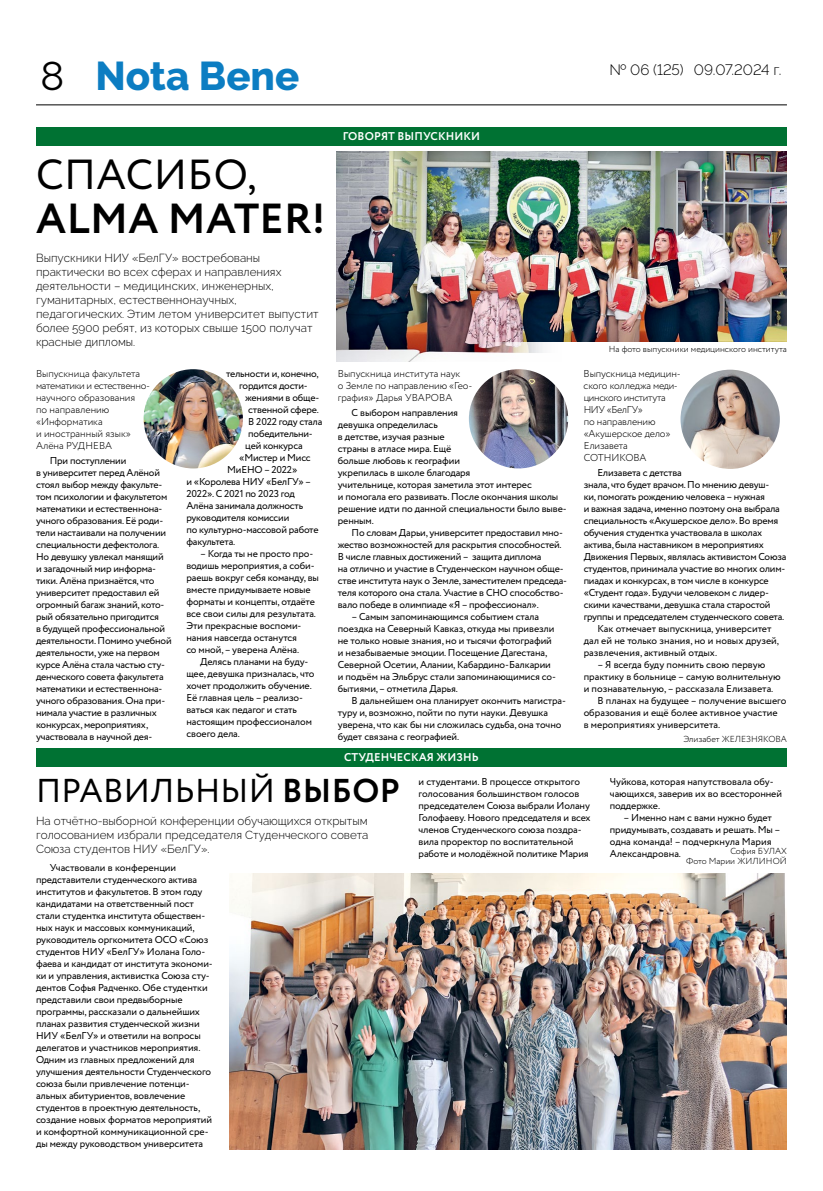
<style>
.page{position:relative;width:823px;height:1191px;background:#fff}
.page>*{position:absolute;margin:0;border:0;box-sizing:border-box;transform-origin:0 0}
.t1{font:700 42px "Circe";letter-spacing:.01em;color:#000}
.t2{font:42px "Circe";letter-spacing:.01em;color:#000}
.t3{font:800 40.1px "Raleway";color:#0c7dc2}
.t4{font:33px "Circe";letter-spacing:.01em;color:#000}
.t5{font:300 15px "Raleway";color:#000}
.t6{font:300 11.6px/14px "Raleway";color:#000;text-align:justify}
.t7{font:700 11.3px "Circe";letter-spacing:.01em;color:#fff}
.t8{font:10px/12px "Circe";letter-spacing:-.01em;color:#000}
.t9{font:300 10px/12px "Circe";letter-spacing:-.01em;color:#000}
.t10{font:10px "Circe";letter-spacing:-.03em;color:#000}
.t11{font:300 8.7px/9.7px "Circe";color:#000;text-align:right}
.s1{font-weight:400;color:#000}
.s2{font-weight:700}
</style>
<div class="page">
<hr style="left:36px;top:105px;width:750px;height:1px;background:#000">
<img style="left:336px;top:151px;width:450px;height:210px">
<svg style="left:445px;top:342px;width:341px;height:19px"></svg>
<div style="left:36px;top:127px;width:750px;height:19px;background:#007233"></div>
<img style="left:143px;top:369px;width:100px;height:99px;border-radius:50px">
<div style="left:36px;top:748px;width:750px;height:19px;background:#007233"></div>
<img style="left:229px;top:873px;width:557px;height:276px">
<img style="left:468px;top:369px;width:100px;height:99px;border-radius:50px">
<img style="left:680px;top:370px;width:99px;height:99px;border-radius:50px">
<h2 class="t3" style="left:41px;top:54px;width:260px"><span class="s1">8</span> Nota Bene</h2>
<h1 class="t2" style="left:36px;top:147px;width:222px">СПАСИБО,</h1>
<h1 class="t1" style="left:36px;top:191px;width:290px">ALMA MATER!</h1>
<p class="t6" style="left:36px;top:251px;width:284px;text-align:left">Выпускники НИУ «БелГУ» востребованы практически во всех сферах и направлениях деятельности – медицинских, инженерных, гуманитарных, естественнонаучных, педагогических. Этим летом университет выпустит более 5900 ребят, из которых свыше 1500 получат красные дипломы.</p>
<p class="t9" style="left:36px;top:368px;width:116px">Выпускница факультета математики и естественно&shy;научного образования<br>по направлению «Информатика<br>и иностранный язык»<br>Алёна РУДНЕВА</p>
<p class="t8" style="left:36px;top:455px;width:137px;text-indent:14px">При поступлении<br>в университет перед Алёной стоял выбор между факульте&shy;том психологии и факультетом математики и естественнона&shy;учного образования. Её роди&shy;тели настаивали на получении специальности дефектолога.<br>Но девушку увлекал манящий и загадочный мир информа&shy;тики. Алёна признаётся, что университет предоставил ей огромный багаж знаний, кото&shy;рый обязательно пригодится<br>в будущей профессиональной деятельности. Помимо учебной деятельности, уже на первом курсе Алёна стала частью сту&shy;денческого совета факультета математики и естественнона&shy;учного образования. Она при&shy;нимала участие в различных конкурсах, мероприятиях, участвовала в научной дея-</p>
<p class="t8" style="left:226px;top:368px;width:94px">тельности и, конечно,</p>
<p class="t8" style="left:239px;top:380px;width:70px">гордится дости-</p>
<p class="t8" style="left:245px;top:392px;width:76px">жениями в обще-</p>
<p class="t8" style="left:248px;top:404px;width:72px">ственной сфере.</p>
<p class="t8" style="left:248px;top:416px;width:76px">В 2022 году стала</p>
<p class="t8" style="left:248px;top:428px;width:66px">победительни-</p>
<p class="t8" style="left:245px;top:440px;width:59px">цей конкурса</p>
<p class="t8" style="left:239px;top:452px;width:73px">«Мистер и Мисс</p>
<p class="t8" style="left:227px;top:464px;width:71px">МиЕНО – 2022»</p>
<p class="t8" style="left:186px;top:476px;width:126px">и «Королева НИУ «БелГУ» –</p>
<p class="t8" style="left:186px;top:488px;width:110px">2022». С 2021 по 2023 год</p>
<p class="t8" style="left:186px;top:500px;width:118px">Алёна занимала должность</p>
<p class="t8" style="left:186px;top:512px;width:104px">руководителя комиссии</p>
<p class="t8" style="left:186px;top:524px;width:134px">по культурно-массовой работе</p>
<p class="t10" style="left:186px;top:535px;width:50px">факультета.</p>
<p class="t8" style="left:186px;top:548px;width:134px;text-indent:14px">– Когда ты не просто про&shy;водишь мероприятия, а соби&shy;раешь вокруг себя команду, вы вместе придумываете новые форматы и концепты, отдаёте все свои силы для результата.<br>Эти прекрасные воспоми&shy;нания навсегда останутся<br>со мной, – уверена Алёна.</p>
<p class="t8" style="left:186px;top:656px;width:129px;text-indent:14px">Делясь планами на буду&shy;щее, девушка призналась, что хочет продолжить обучение.<br>Её главная цель – реализо&shy;ваться как педагог и стать настоящим профессионалом своего дела.</p>
<p class="t7" style="left:342px;top:129px;width:139px">ГОВОРЯТ ВЫПУСКНИКИ</p>
<p class="t9" style="left:337px;top:368px;width:136px">Выпускница института наук<br>о Земле по направлению «Гео&shy;графия» Дарья УВАРОВА</p>
<p class="t8" style="left:337px;top:407px;width:230px;text-indent:14px">С выбором направления<br>девушка определилась<br>в детстве, изучая разные<br>страны в атласе мира. Ещё<br>больше любовь к географии<br>укрепилась в школе благодаря<br>учительнице, которая заметила этот интерес<br>и помогала его развивать. После окончания школы решение идти по данной специальности было выве&shy;ренным.</p>
<p class="t8" style="left:337px;top:527px;width:230px;text-indent:14px">По словам Дарьи, университет предоставил мно&shy;жество возможностей для раскрытия способностей.<br>В числе главных достижений – защита диплома<br>на отлично и участие в Студенческом научном обще&shy;стве института наук о Земле, заместителем председа&shy;теля которого она стала. Участие в СНО способство&shy;вало победе в олимпиаде «Я – профессионал».</p>
<p class="t8" style="left:337px;top:611px;width:219px;text-indent:14px">– Самым запоминающимся событием стала поездка на Северный Кавказ, откуда мы привезли не только новые знания, но и тысячи фотографий и незабываемые эмоции. Посещение Дагестана, Северной Осетии, Алании, Кабардино-Балкарии и подъём на Эльбрус стали запоминающимися со&shy;бытиями, – отметила Дарья.</p>
<p class="t8" style="left:337px;top:695px;width:229px;text-indent:14px">В дальнейшем она планирует окончить магистра&shy;туру и, возможно, пойти по пути науки. Девушка уверена, что как бы ни сложилась судьба, она точно будет связана с географией.</p>
<p class="t7" style="left:344px;top:749px;width:136px">СТУДЕНЧЕСКАЯ ЖИЗНЬ</p>
<h3 class="t5" style="left:609px;top:61px;width:173px">№ 06 (125) 09.07.2024 г.</h3>
<p class="t11" style="left:608px;top:344px;width:179px">На фото выпускники медицинского института</p>
<p class="t9" style="left:583px;top:368px;width:99px">Выпускница медицин&shy;ского колледжа меди&shy;цинского института<br>НИУ «БелГУ»<br>по направлению «Акушерское дело»<br>Елизавета<br>СОТНИКОВА</p>
<p class="t8" style="left:597px;top:467px;width:86px">Елизавета с детства</p>
<p class="t8" style="left:583px;top:479px;width:187px">знала, что будет врачом. По мнению девуш-</p>
<p class="t8" style="left:583px;top:491px;width:183px">ки, помогать рождению человека – нужная</p>
<p class="t8" style="left:583px;top:503px;width:198px">и важная задача, именно поэтому она выбрала</p>
<p class="t8" style="left:583px;top:515px;width:196px">специальность «Акушерское дело». Во время</p>
<p class="t8" style="left:583px;top:527px;width:180px">обучения студентка участвовала в школах</p>
<p class="t8" style="left:583px;top:539px;width:182px">актива, была наставником в мероприятиях</p>
<p class="t8" style="left:583px;top:551px;width:204px">Движения Первых, являлась активистом Союза</p>
<p class="t8" style="left:583px;top:563px;width:203px">студентов, принимала участие во многих олим-</p>
<p class="t8" style="left:583px;top:575px;width:186px">пиадах и конкурсах, в том числе в конкурсе</p>
<p class="t8" style="left:583px;top:587px;width:187px">«Студент года». Будучи человеком с лидер-</p>
<p class="t8" style="left:583px;top:599px;width:188px">скими качествами, девушка стала старостой</p>
<p class="t8" style="left:583px;top:611px;width:202px">группы и председателем студенческого совета.</p>
<p class="t8" style="left:597px;top:623px;width:175px">Как отмечает выпускница, университет</p>
<p class="t8" style="left:583px;top:635px;width:197px">дал ей не только знания, но и новых друзей,</p>
<p class="t8" style="left:583px;top:647px;width:135px">развлечения, активный отдых.</p>
<p class="t8" style="left:597px;top:659px;width:169px">– Я всегда буду помнить свою первую</p>
<p class="t8" style="left:583px;top:671px;width:198px">практику в больнице – самую волнительную</p>
<p class="t8" style="left:583px;top:683px;width:191px">и познавательную, – рассказала Елизавета.</p>
<p class="t8" style="left:597px;top:695px;width:190px">В планах на будущее – получение высшего</p>
<p class="t8" style="left:583px;top:707px;width:195px">образования и ещё более активное участие</p>
<p class="t8" style="left:583px;top:719px;width:138px">в мероприятиях университета.</p>
<p class="t11" style="left:683px;top:734px;width:105px">Элизабет ЖЕЛЕЗНЯКОВА</p>
<h3 class="t4" style="left:36px;top:769px;width:365px">ПРАВИЛЬНЫЙ <span class="s2">ВЫБОР</span></h3>
<p class="t6" style="left:36px;top:814px;width:334px">На отчётно-выборной конференции обучающихся открытым голосованием избрали председателя Студенческого совета Союза студентов НИУ «БелГУ».</p>
<p class="t8" style="left:36px;top:862px;width:178px;text-indent:14px">Участвовали в конференции представители студенческого актива институтов и факультетов. В этом году кандидатами на ответственный пост стали студентка института обществен&shy;ных наук и массовых коммуникаций, руководитель оргкомитета ОСО «Союз студентов НИУ «БелГУ» Иолана Голо&shy;фаева и кандидат от института экономи&shy;ки и управления, активистка Союза сту&shy;дентов Софья Радченко. Обе студентки представили свои предвыборные программы, рассказали о дальнейших планах развития студенческой жизни НИУ «БелГУ» и ответили на вопросы делегатов и участников мероприятия.<br>Одним из главных предложений для улучшения деятельности Студенческого союза были привлечение потенци&shy;альных абитуриентов, вовлечение студентов в проектную деятельность, создание новых форматов мероприятий и комфортной коммуникационной сре&shy;ды между руководством университета</p>
<p class="t8" style="left:418px;top:775px;width:173px">и студентами. В процессе открытого голосования большинством голосов председателем Союза выбрали Иолану Голофаеву. Нового председателя и всех членов Студенческого союза поздра&shy;вила проректор по воспитательной работе и молодёжной политике Мария</p>
<p class="t8" style="left:609px;top:775px;width:174px">Чуйкова, которая напутствовала обу&shy;чающихся, заверив их во всесторонней поддержке.</p>
<p class="t8" style="left:609px;top:811px;width:172px;text-indent:14px">– Именно нам с вами нужно будет придумывать, создавать и решать. Мы – одна команда! – подчеркнула Мария<br>Александровна.</p>
<p class="t11" style="left:685px;top:846px;width:102px">София БУЛАХ<br>Фото Марии ЖИЛИНОЙ</p>
</div>
